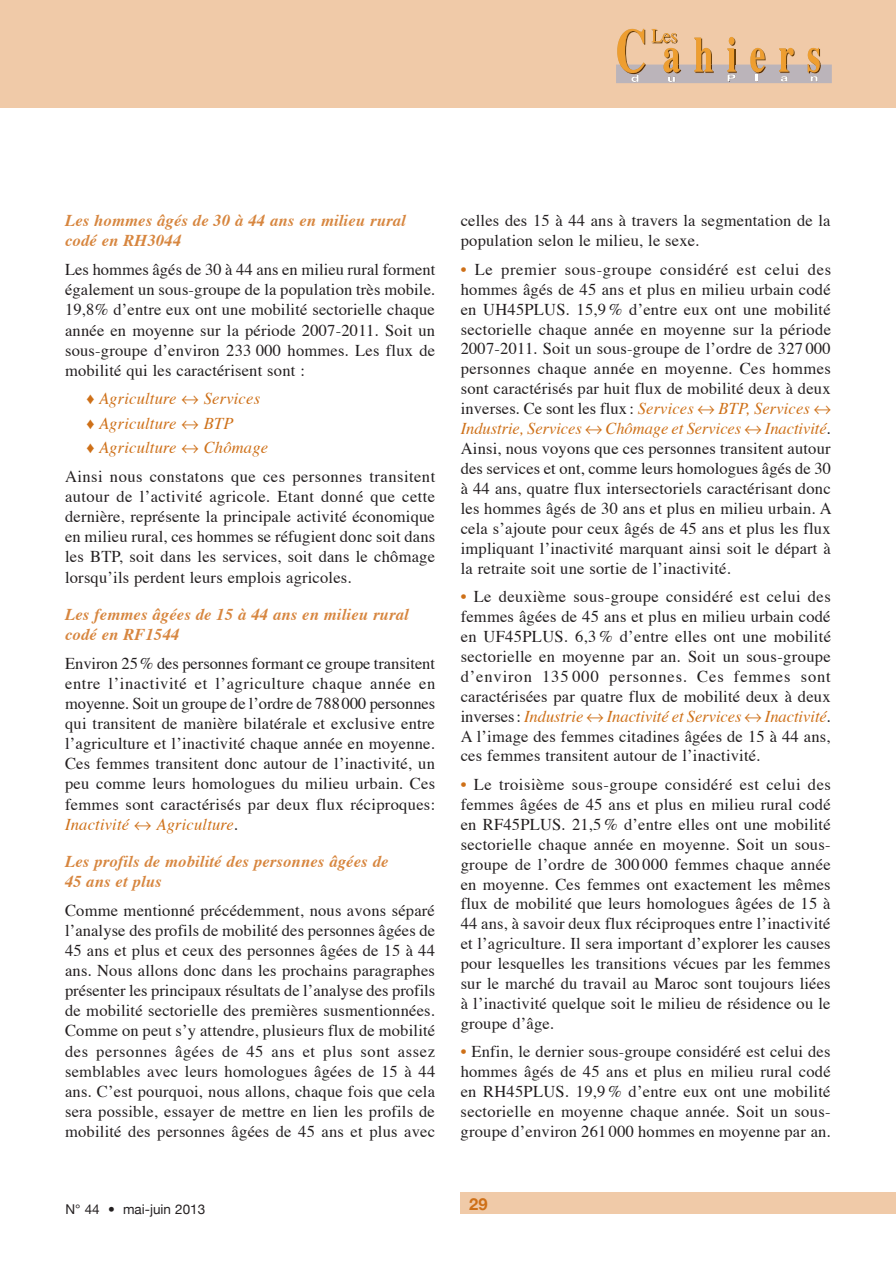
<style>
.page{position:relative;width:896px;height:1266px;background:#fff}
.page>*{position:absolute;margin:0;border:0;box-sizing:border-box;transform-origin:0 0}
.t1{font:16.5px/20px "Times";letter-spacing:.01em;color:#231f20}
.t2{font:italic 700 16.5px/20.1px "Times";letter-spacing:.01em;color:#d7863f}
.t3{font:italic 16.5px/24.5px "Times";letter-spacing:.01em;color:#ce7018}
.t4{font:700 16.5px "Helvetica Neue";color:#ce7018}
.t5{font:13.5px "Helvetica Neue";color:#231f20}
.s1{font-style:italic;color:#ce7018}
.s2{color:#ce7018}
</style>
<div class="page">
<hr style="left:0;top:0;width:1px;height:108px;background:#f0caa8">
<div style="left:460px;top:1192px;width:435px;height:21px;background:#f0caa8"></div>
<div style="left:1px;top:0;width:894px;height:108px;background:#f0caa8"></div>
<svg style="left:616px;top:29px;width:215px;height:54px"></svg>
<p class="t2" style="left:65px;top:209px;width:342px">Les hommes âgés de 30 à 44 ans en milieu rural codé en RH3044</p>
<p class="t1" style="left:65px;top:258px;width:372px">Les hommes âgés de 30 à 44 ans en milieu rural forment également un sous-groupe de la population très mobile.<br>19,8% d’entre eux ont une mobilité sectorielle chaque année en moyenne sur la période 2007-2011. Soit un sous-groupe d’environ 233 000 hommes. Les flux de mobilité qui les caractérisent sont :</p>
<p class="t3" style="left:86px;top:385px;width:183px">♦ Agriculture ↔ Services ♦ Agriculture ↔ BTP<br>♦ Agriculture ↔ Chômage</p>
<p class="t1" style="left:65px;top:465px;width:371px;text-align:justify">Ainsi nous constatons que ces personnes transitent autour de l’activité agricole. Etant donné que cette dernière, représente la principale activité économique en milieu rural, ces hommes se réfugient donc soit dans les BTP, soit dans les services, soit dans le chômage lorsqu’ils perdent leurs emplois agricoles.</p>
<p class="t2" style="left:65px;top:602px;width:345px">Les femmes âgées de 15 à 44 ans en milieu rural codé en RF1544</p>
<p class="t1" style="left:65px;top:651px;width:372px">Environ 25% des personnes formant ce groupe transitent entre l’inactivité et l’agriculture chaque année en moyenne. Soit un groupe de l’ordre de 788000 personnes qui transitent de manière bilatérale et exclusive entre l’agriculture et l’inactivité chaque année en moyenne.<br>Ces femmes transitent donc autour de l’inactivité, un peu comme leurs homologues du milieu urbain. Ces femmes sont caractérisés par deux flux réciproques:<br><span class="s1">Inactivité</span> <span class="s2">↔</span> <span class="s1">Agriculture</span>.</p>
<p class="t2" style="left:65px;top:849px;width:325px">Les profils de mobilité des personnes âgées de<br>45 ans et plus</p>
<p class="t1" style="left:65px;top:898px;width:372px">Comme mentionné précédemment, nous avons séparé l’analyse des profils de mobilité des personnes âgées de 45 ans et plus et ceux des personnes âgées de 15 à 44 ans. Nous allons donc dans les prochains paragraphes présenter les principaux résultats de l’analyse des profils de mobilité sectorielle des premières susmentionnées.<br>Comme on peut s’y attendre, plusieurs flux de mobilité des personnes âgées de 45 ans et plus sont assez semblables avec leurs homologues âgées de 15 à 44 ans. C’est pourquoi, nous allons, chaque fois que cela sera possible, essayer de mettre en lien les profils de mobilité des personnes âgées de 45 ans et plus avec</p>
<p class="t1" style="left:460px;top:209px;width:371px">celles des 15 à 44 ans à travers la segmentation de la population selon le milieu, le sexe.</p>
<p class="t1" style="left:460px;top:258px;width:372px"><span class="s2">•</span> Le premier sous-groupe considéré est celui des hommes âgés de 45 ans et plus en milieu urbain codé en UH45PLUS. 15,9 % d’entre eux ont une mobilité sectorielle chaque année en moyenne sur la période 2007-2011. Soit un sous-groupe de l’ordre de 327 000 personnes chaque année en moyenne. Ces hommes sont caractérisés par huit flux de mobilité deux à deux inverses. Ce sont les flux : <span class="s1">Services</span> <span class="s2">↔</span> <span class="s1">BTP, Services</span> <span class="s2">↔ </span><span class="s1">Industrie, Services</span> <span class="s2">↔</span> <span class="s1">Chômage et Services</span> <span class="s2">↔</span> <span class="s1">Inactivité</span>.<br>Ainsi, nous voyons que ces personnes transitent autour des services et ont, comme leurs homologues âgés de 30 à 44 ans, quatre flux intersectoriels caractérisant donc les hommes âgés de 30 ans et plus en milieu urbain. A cela s’ajoute pour ceux âgés de 45 ans et plus les flux impliquant l’inactivité marquant ainsi soit le départ à la retraite soit une sortie de l’inactivité.</p>
<p class="t1" style="left:460px;top:585px;width:372px"><span class="s2">•</span> Le deuxième sous-groupe considéré est celui des femmes âgées de 45 ans et plus en milieu urbain codé en UF45PLUS. 6,3 % d’entre elles ont une mobilité sectorielle en moyenne par an. Soit un sous-groupe d’environ 135 000 personnes. Ces femmes sont caractérisées par quatre flux de mobilité deux à deux inverses: <span class="s1">Industrie</span> <span class="s2">↔</span> <span class="s1">Inactivité et Services</span> <span class="s2">↔</span> <span class="s1">Inactivité</span>.<br>A l’image des femmes citadines âgées de 15 à 44 ans, ces femmes transitent autour de l’inactivité.</p>
<p class="t1" style="left:460px;top:773px;width:372px;text-align:justify"><span class="s2">•</span> Le troisième sous-groupe considéré est celui des femmes âgées de 45 ans et plus en milieu rural codé en RF45PLUS. 21,5 % d’entre elles ont une mobilité sectorielle chaque année en moyenne. Soit un sous&shy;groupe de l’ordre de 300 000 femmes chaque année en moyenne. Ces femmes ont exactement les mêmes flux de mobilité que leurs homologues âgées de 15 à 44 ans, à savoir deux flux réciproques entre l’inactivité et l’agriculture. Il sera important d’explorer les causes pour lesquelles les transitions vécues par les femmes sur le marché du travail au Maroc sont toujours liées à l’inactivité quelque soit le milieu de résidence ou le groupe d’âge.</p>
<p class="t1" style="left:460px;top:1040px;width:371px;text-align:justify"><span class="s2">•</span> Enfin, le dernier sous-groupe considéré est celui des hommes âgés de 45 ans et plus en milieu rural codé en RH45PLUS. 19,9 % d’entre eux ont une mobilité sectorielle en moyenne chaque année. Soit un sous&shy;groupe d’environ 261 000 hommes en moyenne par an.</p>
<p class="t5" style="left:65px;top:1200px;width:141px">N° 44 • mai-juin 2013</p>
<p class="t4" style="left:469px;top:1194px;width:20px">29</p>
</div>
